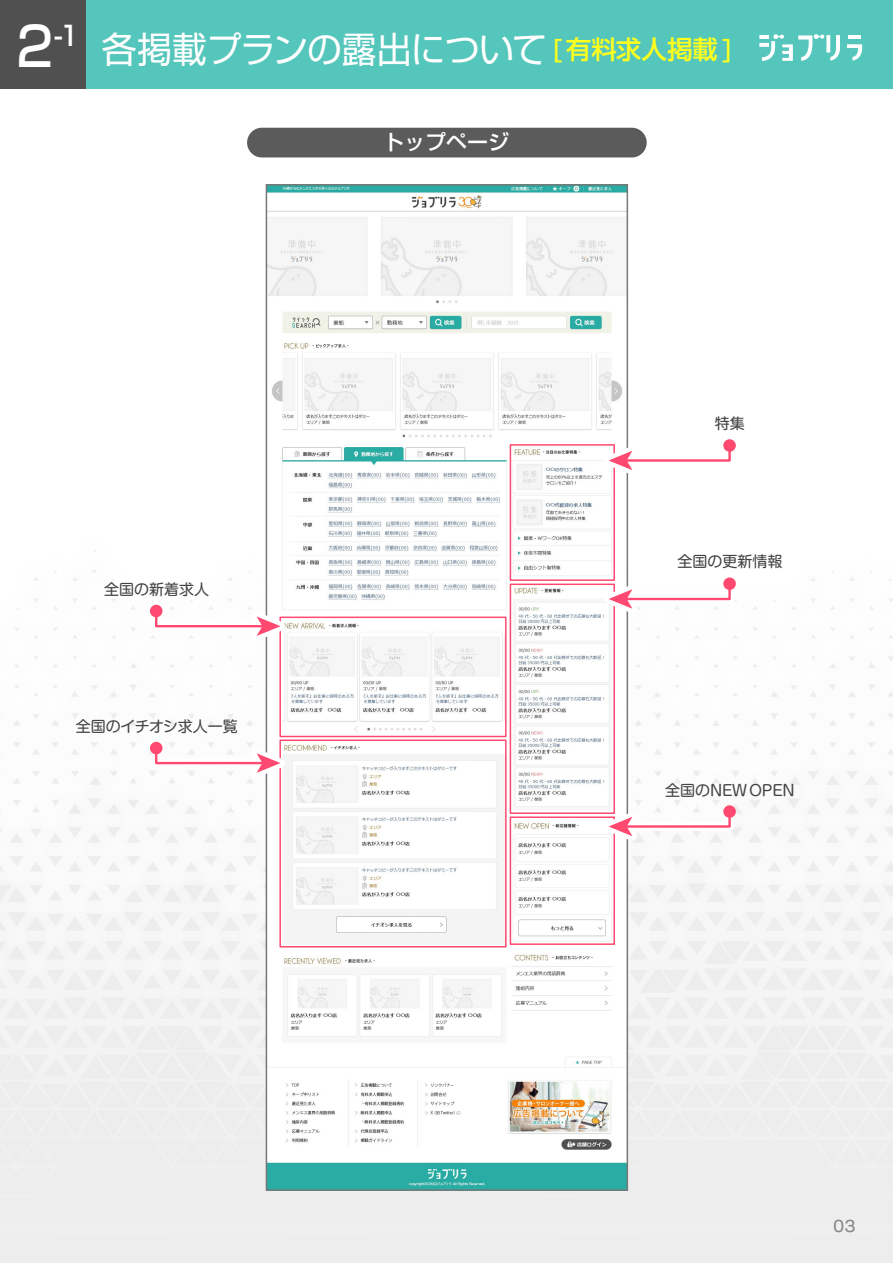
<style>
.page{position:relative;width:893px;height:1263px;background:#fff}
.page>*{position:absolute;margin:0;border:0;box-sizing:border-box;transform-origin:0 0}
.t1{font:36px "Shin Go Pro";letter-spacing:-.02em;color:#fff}
.t2{font:500 27px "Shin Go Pro";color:#fff}
.t3{font:500 21px "Shin Go Pro";color:#fff}
.t4{font:15px "Shin M Go Pro";color:#424242}
.t5{font:15px "Shin M Go Pro";letter-spacing:-.02em;color:#424242}
.t6{font:500 15px "K Shin M Go Std";color:#898989}
.s1{font-size:54px}
.s2{font-weight:500;font-size:25.5px;color:#ffff1d}
</style>
<div class="page">
<div style="left:0;top:0;width:893px;height:89px;background:#55c6bb"></div>
<svg style="left:847px;top:36px;width:15px;height:25px"></svg>
<svg style="left:759px;top:34px;width:81px;height:27px"></svg>
<img style="left:269px;top:187px;width:356px;height:1001px">
<div style="left:266px;top:184px;width:362px;height:1007px;border:2px solid #777"></div>
<div style="left:247px;top:128px;width:400px;height:29px;background:#5b5b5b;border-radius:15px"></div>
<div style="left:0;top:0;width:86px;height:89px;background:#505050"></div>
<div style="left:279px;top:616px;width:228px;height:121px;border:2px solid #ff4970"></div>
<div style="left:510px;top:444px;width:105px;height:137px;border:2px solid #ff4970"></div>
<div style="left:510px;top:583px;width:105px;height:231px;border:2px solid #ff4970"></div>
<div style="left:510px;top:816px;width:105px;height:129px;border:2px solid #ff4970"></div>
<div style="left:279px;top:739px;width:228px;height:208px;border:2px solid #ff4970"></div>
<svg style="left:150px;top:598px;width:142px;height:56px"></svg>
<div style="left:150px;top:605px;width:12px;height:12px;background:#ff4970;border-radius:50%"></div>
<svg style="left:147px;top:735px;width:145px;height:56px"></svg>
<div style="left:150px;top:742px;width:12px;height:12px;background:#ff4970;border-radius:50%"></div>
<svg style="left:597px;top:798px;width:142px;height:56px"></svg>
<svg style="left:597px;top:571px;width:140px;height:56px"></svg>
<div style="left:723px;top:577px;width:13px;height:13px;background:#ff4970;border-radius:50%"></div>
<div style="left:723px;top:805px;width:13px;height:13px;background:#ff4970;border-radius:50%"></div>
<svg style="left:597px;top:432px;width:139px;height:56px"></svg>
<div style="left:723px;top:439px;width:13px;height:13px;background:#ff4970;border-radius:50%"></div>
<h2 class="t2" style="left:16px;top:13px;width:65px"><span class="s1">2</span>-1</h2>
<h1 class="t1" style="left:102px;top:20px;width:633px">各掲載プランの露出について <span class="s2">[有料求人掲載 ]</span></h1>
<h3 class="t3" style="left:383px;top:125px;width:128px">トップページ</h3>
<p class="t4" style="left:104px;top:577px;width:106px">全国の新着求人</p>
<p class="t4" style="left:76px;top:714px;width:163px">全国のイチオシ求人一覧</p>
<p class="t4" style="left:715px;top:411px;width:31px">特集</p>
<p class="t4" style="left:677px;top:549px;width:106px">全国の更新情報</p>
<p class="t5" style="left:665px;top:778px;width:131px">全国のNEWOPEN</p>
<p class="t6" style="left:833px;top:1215px;width:24px">03</p>
</div>
